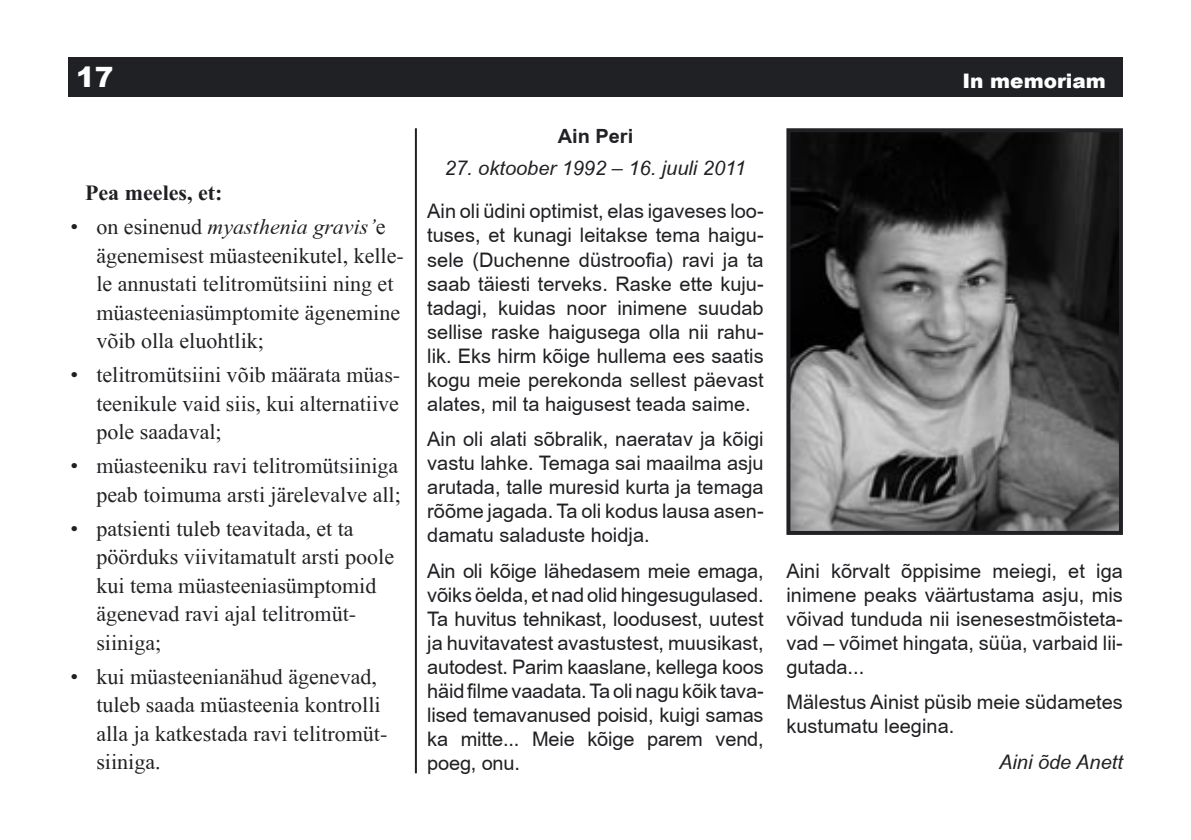
<style>
.page{position:relative;width:1191px;height:840px;background:#fff}
.page>*{position:absolute;margin:0;border:0;box-sizing:border-box;transform-origin:0 0}
.t1{font:900 28px "Arial";color:#fff}
.Loetelu{font:22px/28.4px "EE Times New Roman";color:#202124}
.Põhitekst{font:700 22px "EE Times New Roman";color:#202124}
.In_memoriam{font:20px/24px "EE Arial";color:#202124;text-align:justify}
.In_memoriam-2{font:italic 20px "EE Arial";color:#202124}
.Rubriik_parem{font:900 20px "Arial";color:#fff}
.In_memoriam-3{font:700 20px "EE Arial";color:#202124}
.s1{font-style:italic}
</style>
<div class="page">
<div style="left:68px;top:57px;width:1055px;height:39px;background:#202124"></div>
<img style="left:791px;top:133px;width:327px;height:396px">
<div style="left:786px;top:128px;width:337px;height:406px;border:4px solid #202124"></div>
<hr style="left:415px;top:128px;width:2px;height:644px;background:#202124">
<h1 class="t1" style="left:76px;top:57px;width:39px">17</h1>
<p class="Rubriik_parem" style="left:962px;top:66px;width:145px">In memoriam</p>
<p class="Põhitekst" style="left:85px;top:180px;width:139px">Pea meeles, et:</p>
<p class="Loetelu" style="left:96px;top:213px;width:309px;text-indent:-26px">• on esinenud <span class="s1">myasthenia gravis’</span>e ägenemisest müasteenikutel, kelle&shy;le annustati telitromütsiini ning et müasteeniasümptomite ägenemine võib olla eluohtlik;</p>
<p class="Loetelu" style="left:96px;top:360px;width:305px;text-align:justify;text-indent:-26px">• telitromütsiini võib määrata müas&shy;teenikule vaid siis, kui alternatiive pole saadaval;</p>
<p class="Loetelu" style="left:70px;top:451px;width:332px;text-align:right">• müasteeniku ravi telitromütsiiniga peab toimuma arsti järelevalve all;</p>
<p class="Loetelu" style="left:96px;top:514px;width:299px;text-indent:-26px">• patsienti tuleb teavitada, et ta pöörduks viivitamatult arsti poole kui tema müasteeniasümptomid ägenevad ravi ajal telitromüt&shy;siiniga;</p>
<p class="Loetelu" style="left:96px;top:661px;width:292px;text-indent:-26px">• kui müasteenianähud ägenevad, tuleb saada müasteenia kontrolli alla ja katkestada ravi telitromüt&shy;siiniga.</p>
<p class="In_memoriam-3" style="left:557px;top:125px;width:77px">Ain Peri</p>
<p class="In_memoriam-2" style="left:445px;top:157px;width:302px">27. oktoober 1992 – 16. juuli 2011</p>
<p class="In_memoriam" style="left:427px;top:199px;width:338px">Ain oli üdini optimist, elas igaveses loo&shy;tuses, et kunagi leitakse tema haigu&shy;sele (Duchenne düstroofia) ravi ja ta saab täiesti terveks. Raske ette kuju&shy;tadagi, kuidas noor inimene suudab sellise raske haigusega olla nii rahu&shy;lik. Eks hirm kõige hullema ees saatis kogu meie perekonda sellest päevast alates, mil ta haigusest teada saime.</p>
<p class="In_memoriam" style="left:427px;top:427px;width:338px">Ain oli alati sõbralik, naeratav ja kõigi vastu lahke. Temaga sai maailma asju arutada, talle muresid kurta ja temaga rõõme jagada. Ta oli kodus lausa asen&shy;damatu saladuste hoidja.</p>
<p class="In_memoriam" style="left:427px;top:558px;width:338px">Ain oli kõige lähedasem meie emaga, võiks öelda, et nad olid hingesugulased.<br>Ta huvitus tehnikast, loodusest, uutest ja huvitavatest avastustest, muusikast, autodest. Parim kaaslane, kellega koos häid filme vaadata. Ta oli nagu kõik tava&shy;lised temavanused poisid, kuigi samas ka mitte... Meie kõige parem vend, poeg, onu.</p>
<p class="In_memoriam" style="left:786px;top:558px;width:338px">Aini kõrvalt õppisime meiegi, et iga inimene peaks väärtustama asju, mis võivad tunduda nii isenesestmõisteta&shy;vad – võimet hingata, süüa, varbaid lii&shy;gutada...</p>
<p class="In_memoriam" style="left:786px;top:690px;width:338px">Mälestus Ainist püsib meie südametes kustumatu leegina.</p>
<p class="In_memoriam-2" style="left:999px;top:750px;width:125px">Aini õde Anett</p>
</div>
